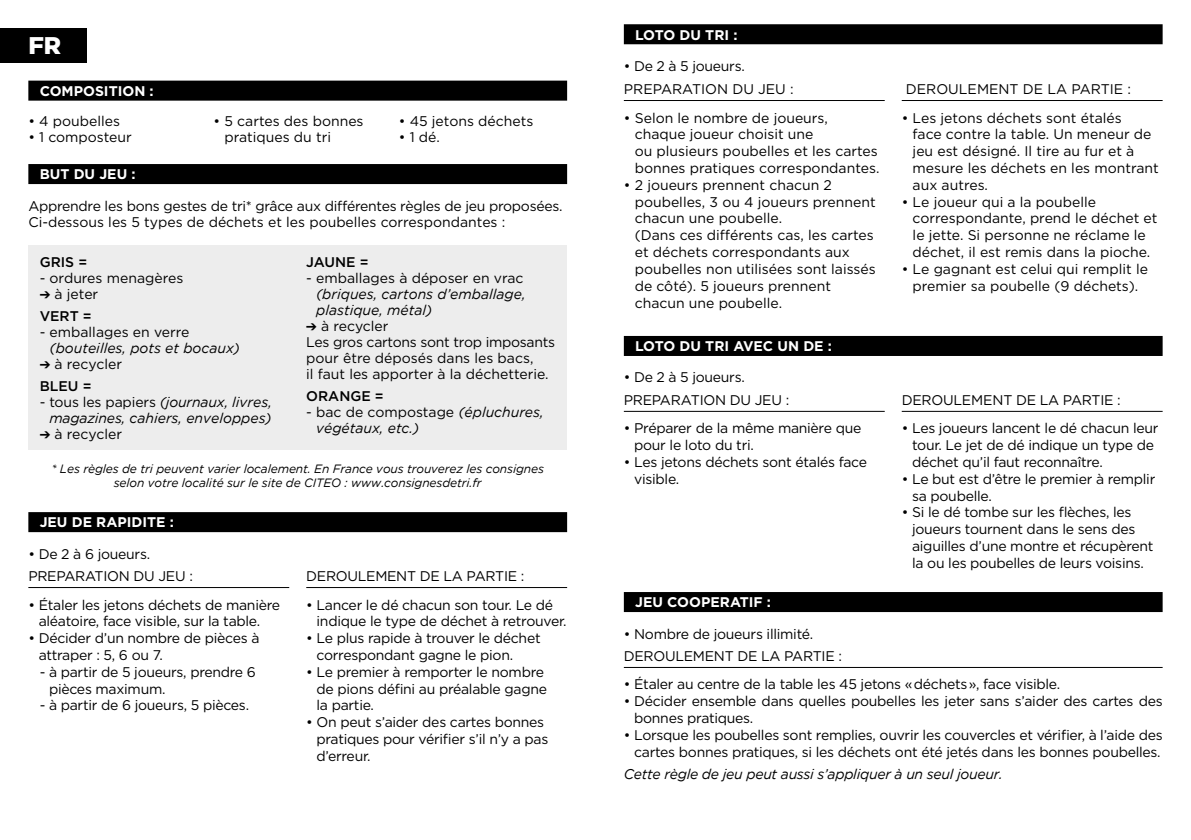
<style>
.page{position:relative;width:1191px;height:840px;background:#fff}
.page>*{position:absolute;margin:0;border:0;box-sizing:border-box;transform-origin:0 0}
.t1{font:900 24px "Gotham";color:#fff}
.t2{font:14px/16.8px "Gotham";letter-spacing:-.02em;color:#000}
.t3{font:14px/16.8px "Gotham";color:#000}
.t4{font:italic 14px/16px "Gotham";color:#000}
.t5{font:700 14px "Gotham";color:#fff}
.t6{font:italic 14px "Gotham";letter-spacing:-.02em;color:#000}
.t7{font:500 14px "Gotham";color:#000}
.t8{font:italic 12px/14px "Gotham";letter-spacing:-.01em;color:#000;text-align:center}
.s1{font-weight:500}
.s2{font-style:normal}
</style>
<div class="page">
<div style="left:28px;top:81px;width:539px;height:20px;background:#000"></div>
<div style="left:28px;top:245px;width:539px;height:204px;background:#ededed"></div>
<div style="left:624px;top:591px;width:538px;height:20px;background:#000"></div>
<div style="left:28px;top:512px;width:539px;height:20px;background:#000"></div>
<div style="left:624px;top:336px;width:538px;height:20px;background:#000"></div>
<div style="left:28px;top:164px;width:539px;height:20px;background:#000"></div>
<hr style="left:624px;top:666px;width:538px;height:1px;background:#000">
<div style="left:624px;top:24px;width:538px;height:20px;background:#000"></div>
<hr style="left:624px;top:100px;width:260px;height:1px;background:#000">
<hr style="left:901px;top:100px;width:261px;height:1px;background:#000">
<hr style="left:624px;top:410px;width:260px;height:1px;background:#000">
<hr style="left:901px;top:410px;width:261px;height:1px;background:#000">
<hr style="left:28px;top:586px;width:261px;height:1px;background:#000">
<hr style="left:306px;top:586px;width:261px;height:1px;background:#000">
<div style="left:0;top:28px;width:86px;height:35px;background:#000"></div>
<h1 class="t1" style="left:28px;top:32px;width:34px">FR</h1>
<p class="t5" style="left:40px;top:82px;width:116px">COMPOSITION :</p>
<p class="t3" style="left:28px;top:112px;width:93px">• 4 poubelles</p>
<p class="t3" style="left:28px;top:129px;width:105px">• 1 composteur</p>
<p class="t5" style="left:40px;top:165px;width:97px">BUT DU JEU :</p>
<p class="t3" style="left:224px;top:112px;width:141px;text-indent:-11px">• 5 cartes des bonnes pratiques du tri</p>
<p class="t3" style="left:399px;top:112px;width:136px">• 45 jetons déchets</p>
<p class="t2" style="left:399px;top:129px;width:42px">• 1 dé.</p>
<p class="t2" style="left:28px;top:197px;width:536px">Apprendre les bons gestes de tri* grâce aux différentes règles de jeu proposées.<br>Ci-dessous les 5 types de déchets et les poubelles correspondantes :</p>
<p class="t7" style="left:40px;top:253px;width:49px">GRIS =</p>
<p class="t3" style="left:40px;top:269px;width:145px">- ordures menagères</p>
<p class="t2" style="left:40px;top:283px;width:60px;line-height:21.6px">➔ à jeter<br><span class="s1">VERT =</span></p>
<p class="t3" style="left:40px;top:323px;width:151px">- emballages en verre</p>
<p class="t4" style="left:50px;top:340px;width:192px">(bouteilles, pots et bocaux)</p>
<p class="t3" style="left:40px;top:353px;width:84px;line-height:21.6px">➔ à recycler<br><span class="s1">BLEU =</span></p>
<p class="t4" style="left:40px;top:393px;width:234px;text-align:right"><span class="s2">- tous les papiers</span> (journaux, livres, magazines, cahiers, enveloppes)</p>
<p class="t3" style="left:40px;top:425px;width:84px">➔ à recycler</p>
<p class="t7" style="left:306px;top:253px;width:64px">JAUNE =</p>
<p class="t3" style="left:306px;top:269px;width:219px">- emballages à déposer en vrac</p>
<p class="t4" style="left:316px;top:286px;width:211px">(briques, cartons d’emballage, plastique, métal)</p>
<p class="t3" style="left:306px;top:318px;width:250px;line-height:16px">➔ à recycler<br>Les gros cartons sont trop imposants pour être déposés dans les bacs,<br>il faut les apporter à la déchetterie.</p>
<p class="t7" style="left:306px;top:387px;width:79px">ORANGE =</p>
<p class="t4" style="left:316px;top:404px;width:229px;text-indent:-10px"><span class="s2">- bac de compostage</span> (épluchures, végétaux, etc.)</p>
<p class="t8" style="left:51px;top:462px;width:494px">* Les règles de tri peuvent varier localement. En France vous trouverez les consignes selon votre localité sur le site de CITEO : www.consignesdetri.fr</p>
<p class="t5" style="left:40px;top:513px;width:136px">JEU DE RAPIDITE :</p>
<p class="t2" style="left:28px;top:544px;width:123px">• De 2 à 6 joueurs.</p>
<p class="t2" style="left:28px;top:567px;width:166px">PREPARATION DU JEU :</p>
<p class="t2" style="left:39px;top:595px;width:243px;text-indent:-10px">• Étaler les jetons déchets de manière aléatoire, face visible, sur la table.</p>
<p class="t2" style="left:39px;top:629px;width:222px;text-indent:-10px">• Décider d’un nombre de pièces à attraper : 5, 6 ou 7.</p>
<p class="t2" style="left:49px;top:662px;width:208px;text-indent:-9px">- à partir de 5 joueurs, prendre 6 pièces maximum.</p>
<p class="t2" style="left:40px;top:696px;width:211px">- à partir de 6 joueurs, 5 pièces.</p>
<p class="t2" style="left:306px;top:567px;width:220px">DEROULEMENT DE LA PARTIE :</p>
<p class="t2" style="left:316px;top:595px;width:251px;text-indent:-10px">• Lancer le dé chacun son tour. Le dé indique le type de déchet à retrouver.</p>
<p class="t2" style="left:316px;top:629px;width:226px;text-indent:-10px">• Le plus rapide à trouver le déchet correspondant gagne le pion.</p>
<p class="t2" style="left:316px;top:662px;width:232px;text-indent:-10px">• Le premier à remporter le nombre de pions défini au préalable gagne la partie.</p>
<p class="t2" style="left:316px;top:713px;width:233px;text-indent:-10px">• On peut s’aider des cartes bonnes pratiques pour vérifier s’il n’y a pas d’erreur.</p>
<p class="t5" style="left:635px;top:25px;width:104px">LOTO DU TRI :</p>
<p class="t2" style="left:624px;top:57px;width:122px">• De 2 à 5 joueurs.</p>
<p class="t3" style="left:624px;top:81px;width:171px">PREPARATION DU JEU :</p>
<p class="t3" style="left:635px;top:109px;width:246px;text-indent:-11px">• Selon le nombre de joueurs, chaque joueur choisit une<br>ou plusieurs poubelles et les cartes bonnes pratiques correspondantes.</p>
<p class="t3" style="left:635px;top:176px;width:242px;text-indent:-11px">• 2 joueurs prennent chacun 2 poubelles, 3 ou 4 joueurs prennent chacun une poubelle.<br>(Dans ces différents cas, les cartes et déchets correspondants aux poubelles non utilisées sont laissés de côté). 5 joueurs prennent chacun une poubelle.</p>
<p class="t5" style="left:635px;top:337px;width:198px">LOTO DU TRI AVEC UN DE :</p>
<p class="t2" style="left:624px;top:368px;width:122px">• De 2 à 5 joueurs.</p>
<p class="t2" style="left:624px;top:391px;width:167px">PREPARATION DU JEU :</p>
<p class="t2" style="left:634px;top:419px;width:229px;text-indent:-10px">• Préparer de la même manière que pour le loto du tri.</p>
<p class="t2" style="left:634px;top:453px;width:234px;text-indent:-10px">• Les jetons déchets sont étalés face visible.</p>
<p class="t2" style="left:624px;top:624px;width:191px">• Nombre de joueurs illimité.</p>
<p class="t3" style="left:906px;top:81px;width:227px">DEROULEMENT DE LA PARTIE :</p>
<p class="t3" style="left:912px;top:109px;width:248px;text-indent:-11px">• Les jetons déchets sont étalés<br>face contre la table. Un meneur de jeu est désigné. Il tire au fur et à mesure les déchets en les montrant aux autres.</p>
<p class="t3" style="left:912px;top:193px;width:246px;text-indent:-11px">• Le joueur qui a la poubelle correspondante, prend le déchet et le jette. Si personne ne réclame le déchet, il est remis dans la pioche.</p>
<p class="t3" style="left:901px;top:260px;width:248px;text-align:center">• Le gagnant est celui qui remplit le premier sa poubelle (9 déchets).</p>
<p class="t2" style="left:901px;top:391px;width:220px">DEROULEMENT DE LA PARTIE :</p>
<p class="t2" style="left:912px;top:419px;width:248px;text-indent:-10px">• Les joueurs lancent le dé chacun leur tour. Le jet de dé indique un type de déchet qu’il faut reconnaître.</p>
<p class="t2" style="left:912px;top:470px;width:245px;text-indent:-10px">• Le but est d’être le premier à remplir sa poubelle.</p>
<p class="t2" style="left:912px;top:503px;width:243px;text-indent:-10px">• Si le dé tombe sur les flèches, les joueurs tournent dans le sens des aiguilles d’une montre et récupèrent la ou les poubelles de leurs voisins.</p>
<p class="t2" style="left:624px;top:647px;width:220px">DEROULEMENT DE LA PARTIE :</p>
<p class="t2" style="left:624px;top:675px;width:438px">• Étaler au centre de la table les 45 jetons « déchets », face visible.</p>
<p class="t2" style="left:634px;top:692px;width:530px;text-indent:-10px">• Décider ensemble dans quelles poubelles les jeter sans s’aider des cartes des bonnes pratiques.</p>
<p class="t2" style="left:624px;top:725px;width:540px;text-align:center">• Lorsque les poubelles sont remplies, ouvrir les couvercles et vérifier, à l’aide des cartes bonnes pratiques, si les déchets ont été jetés dans les bonnes poubelles.</p>
<p class="t6" style="left:624px;top:766px;width:380px">Cette règle de jeu peut aussi s’appliquer à un seul joueur.</p>
</div>
